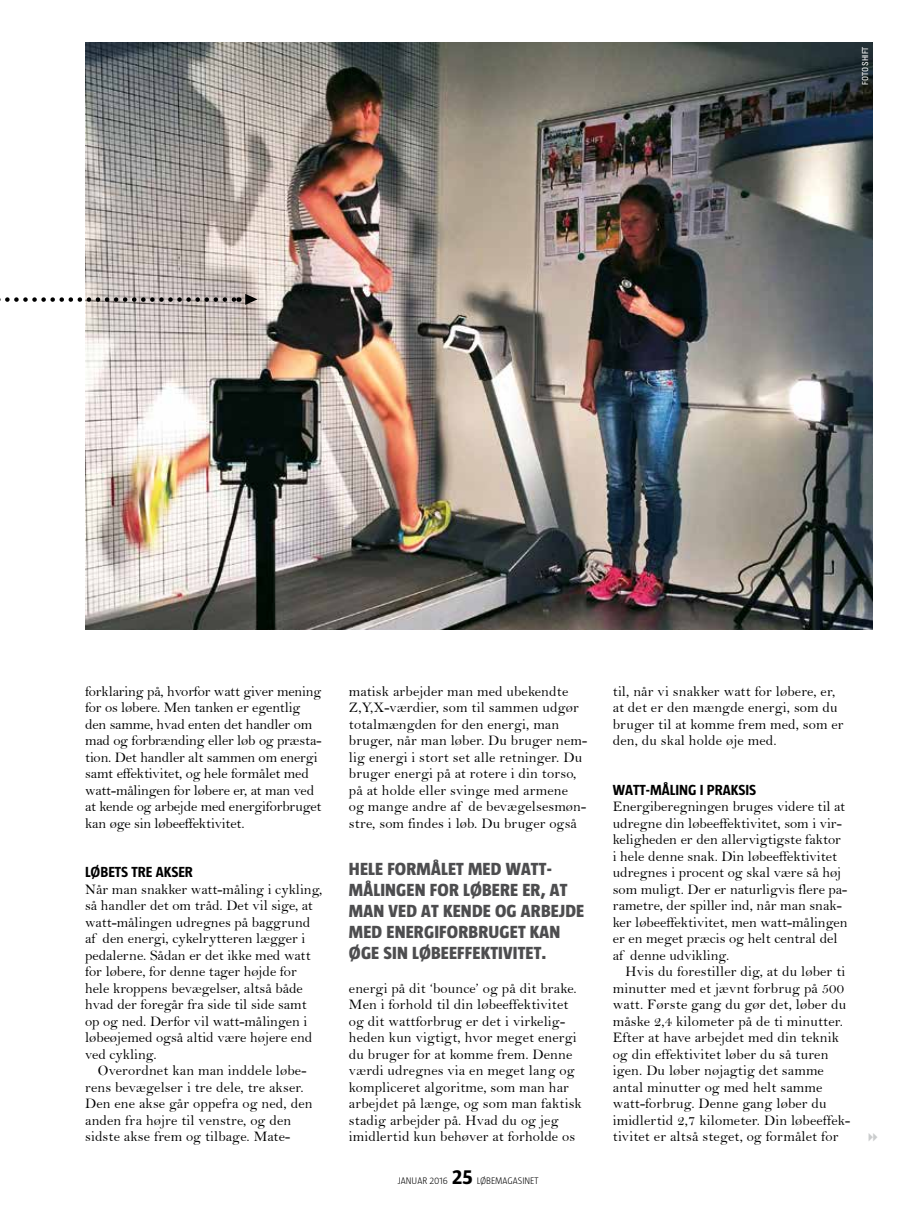
<style>
.page{position:relative;width:915px;height:1212px;background:#fff}
.page>*{position:absolute;margin:0;border:0;box-sizing:border-box;transform-origin:0 0}
.t1{font:800 18px/21px "Taz";letter-spacing:.01em;color:#4d4d4f}
.t2{font:700 15px "Taz";color:#000}
.t3{font:14.7px/16.5px "Bell";letter-spacing:.01em;color:#000}
.t4{font:14.7px/16.5px "Bell";letter-spacing:-.01em;color:#000}
.t5{font:300 9.75px "Taz";color:#000}
.t6{font:condensed 8.25px "Univers LT Std";letter-spacing:-.02em;color:#fff}
.s1{font-weight:700;font-size:21px}
</style>
<div class="page">
<img style="left:85px;top:43px;width:787px;height:587px">
<svg style="left:245px;top:294px;width:12px;height:11px"></svg>
<svg style="left:0;top:297px;width:239px;height:5px"></svg>
<p class="t6" style="left:859px;top:85px;width:39px;rotate:-90deg">foto SHIFT</p>
<p class="t4" style="left:85px;top:683px;width:238px">forklaring på, hvorfor watt giver mening for os løbere. Men tanken er egentlig den samme, hvad enten det handler om mad og forbrænding eller løb og præsta&shy;tion. Det handler alt sammen om energi samt effektivitet, og hele formålet med watt-målingen for løbere er, at man ved at kende og arbejde med energiforbruget kan øge sin løbeeffektivitet.</p>
<p class="t2" style="left:85px;top:864px;width:109px">LØBETS TRE AKSER</p>
<p class="t3" style="left:85px;top:881px;width:239px">Når man snakker watt-måling i cykling, så handler det om tråd. Det vil sige, at watt-målingen udregnes på baggrund af den energi, cykelrytteren lægger i pedalerne. Sådan er det ikke med watt for løbere, for denne tager højde for hele kroppens bevægelser, altså både hvad der foregår fra side til side samt op og ned. Derfor vil watt-målingen i løbeøjemed også altid være højere end ved cykling.</p>
<p class="t3" style="left:85px;top:1062px;width:229px;text-indent:13px">Overordnet kan man inddele løbe&shy;rens bevægelser i tre dele, tre akser.<br>Den ene akse går oppefra og ned, den anden fra højre til venstre, og den sidste akse frem og tilbage. Mate-</p>
<p class="t3" style="left:349px;top:682px;width:240px">matisk arbejder man med ubekendte Z,Y,X-værdier, som til sammen udgør totalmængden for den energi, man bruger, når man løber. Du bruger nem&shy;lig energi i stort set alle retninger. Du bruger energi på at rotere i din torso, på at holde eller svinge med armene<br>og mange andre af de bevægelsesmøn&shy;stre, som findes i løb. Du bruger også</p>
<p class="t1" style="left:349px;top:858px;width:237px">HELE FORMÅLET MED WATT-<br>MÅLINGEN FOR LØBERE ER, AT<br>MAN VED AT KENDE OG ARBEJDE<br>MED ENERGIFORBRUGET KAN<br>ØGE SIN LØBEEFFEKTIVITET.</p>
<p class="t3" style="left:349px;top:979px;width:234px">energi på dit ‘bounce’ og på dit brake.<br>Men i forhold til din løbeeffektivitet og dit wattforbrug er det i virkelig&shy;heden kun vigtigt, hvor meget energi du bruger for at komme frem. Denne værdi udregnes via en meget lang og kompliceret algoritme, som man har arbejdet på længe, og som man faktisk stadig arbejder på. Hvad du og jeg imidlertid kun behøver at forholde os</p>
<p class="t5" style="left:397px;top:1175px;width:142px">JANUAR 2016 <span class="s1">25</span> LØBEMAGASINET</p>
<p class="t3" style="left:612px;top:682px;width:232px">til, når vi snakker watt for løbere, er, at det er den mængde energi, som du bruger til at komme frem med, som er den, du skal holde øje med.</p>
<p class="t2" style="left:612px;top:781px;width:145px">WATT-MÅLING I PRAKSIS</p>
<p class="t3" style="left:612px;top:798px;width:236px">Energiberegningen bruges videre til at udregne din løbeeffektivitet, som i vir&shy;keligheden er den allervigtigste faktor i hele denne snak. Din løbeeffektivitet udregnes i procent og skal være så høj som muligt. Der er naturligvis flere pa&shy;rametre, der spiller ind, når man snak&shy;ker løbeeffektivitet, men watt-målingen er en meget præcis og helt central del af denne udvikling.</p>
<p class="t3" style="left:612px;top:963px;width:239px;text-indent:13px">Hvis du forestiller dig, at du løber ti minutter med et jævnt forbrug på 500 watt. Første gang du gør det, løber du måske 2,4 kilometer på de ti minutter.<br>Efter at have arbejdet med din teknik og din effektivitet løber du så turen igen. Du løber nøjagtig det samme antal minutter og med helt samme watt-forbrug. Denne gang løber du imidlertid 2,7 kilometer. Din løbeeffek&shy;tivitet er altså steget, og formålet for</p>
</div>
